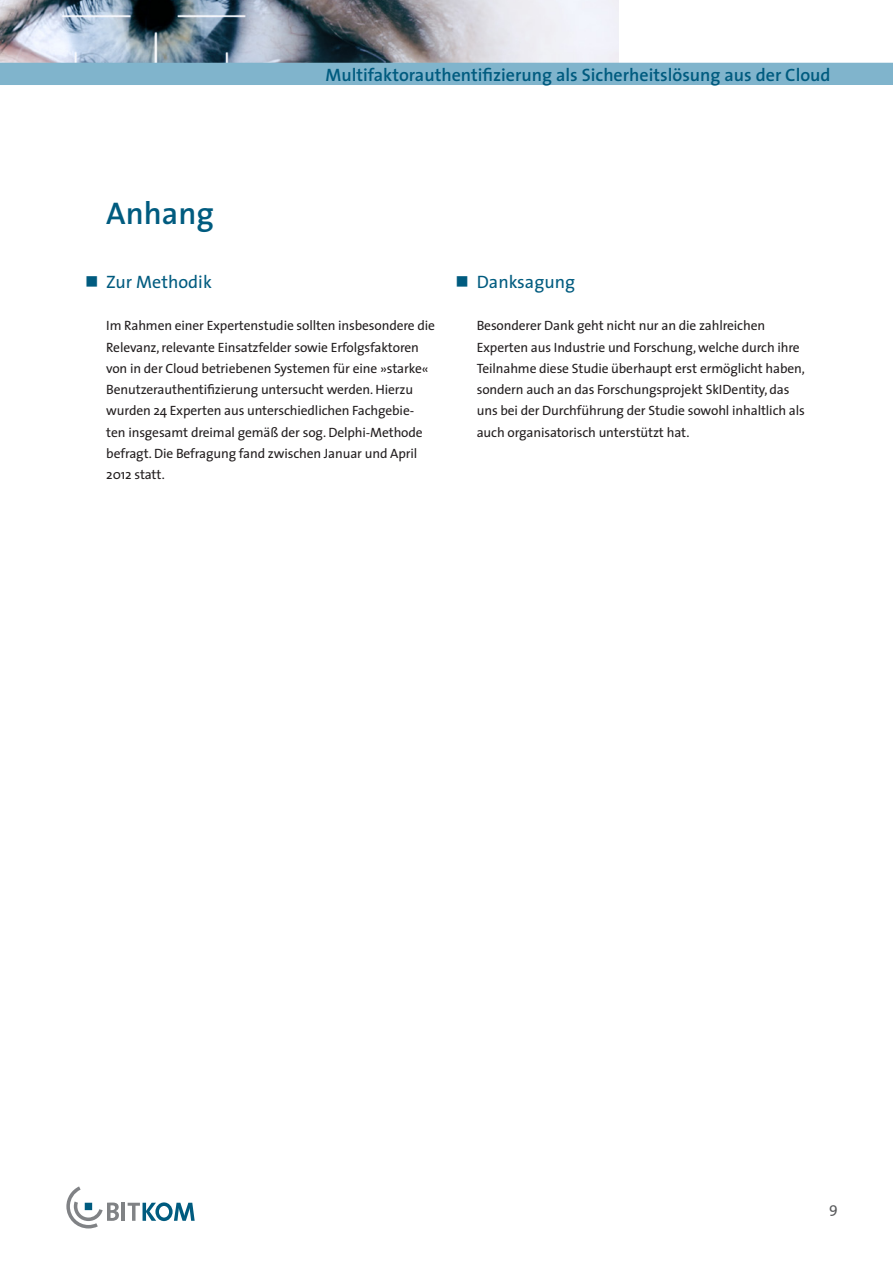
<style>
.page{position:relative;width:893px;height:1263px;background:#fff}
.page>*{position:absolute;margin:0;border:0;box-sizing:border-box;transform-origin:0 0}
.t1{font:600 31.5px "The Sans";color:#005b7f}
.t2{font:600 18px "The Sans";color:#005b7f}
.t3{font:18px "The Sans";color:#005b7f}
.t4{font:15px "The Sans";color:#58595b}
.t5{font:13.5px/21.3px "The Sans";letter-spacing:-.01em;color:#231f20}
</style>
<div class="page">
<img style="left:0;top:0;width:618px;height:63px">
<div style="left:0;top:63px;width:893px;height:22px;background:#80b4cc"></div>
<svg style="left:66px;top:1186px;width:53px;height:42px"></svg>
<hr style="left:121px;top:1203px;width:4px;height:18px;background:#808285">
<div style="left:85px;top:1203px;width:7px;height:7px;background:#005b7f"></div>
<svg style="left:128px;top:1202px;width:67px;height:19px"></svg>
<h1 class="t1" style="left:106px;top:193px;width:109px">Anhang</h1>
<h2 class="t2" style="left:325px;top:63px;width:507px">Multifaktorauthentifizierung als Sicherheitslösung aus der Cloud</h2>
<h2 class="t3" style="left:106px;top:270px;width:107px">Zur Methodik</h2>
<p class="t5" style="left:106px;top:315px;width:330px">Im Rahmen einer Expertenstudie sollten insbesondere die Relevanz, relevante Einsatzfelder sowie Erfolgsfaktoren von in der Cloud betriebenen Systemen für eine »starke« Benutzerauthentifizierung untersucht werden. Hierzu wurden 24 Experten aus unterschiedlichen Fachgebie&shy;ten insgesamt dreimal gemäß der sog. Delphi-Methode befragt. Die Befragung fand zwischen Januar und April 2012 statt.</p>
<h2 class="t3" style="left:477px;top:270px;width:100px">Danksagung</h2>
<p class="t5" style="left:477px;top:315px;width:330px">Besonderer Dank geht nicht nur an die zahlreichen Experten aus Industrie und Forschung, welche durch ihre Teilnahme diese Studie überhaupt erst ermöglicht haben, sondern auch an das Forschungsprojekt SkIDentity, das uns bei der Durchführung der Studie sowohl inhaltlich als auch organisatorisch unterstützt hat.</p>
<p class="t4" style="left:829px;top:1199px;width:10px">9</p>
</div>
